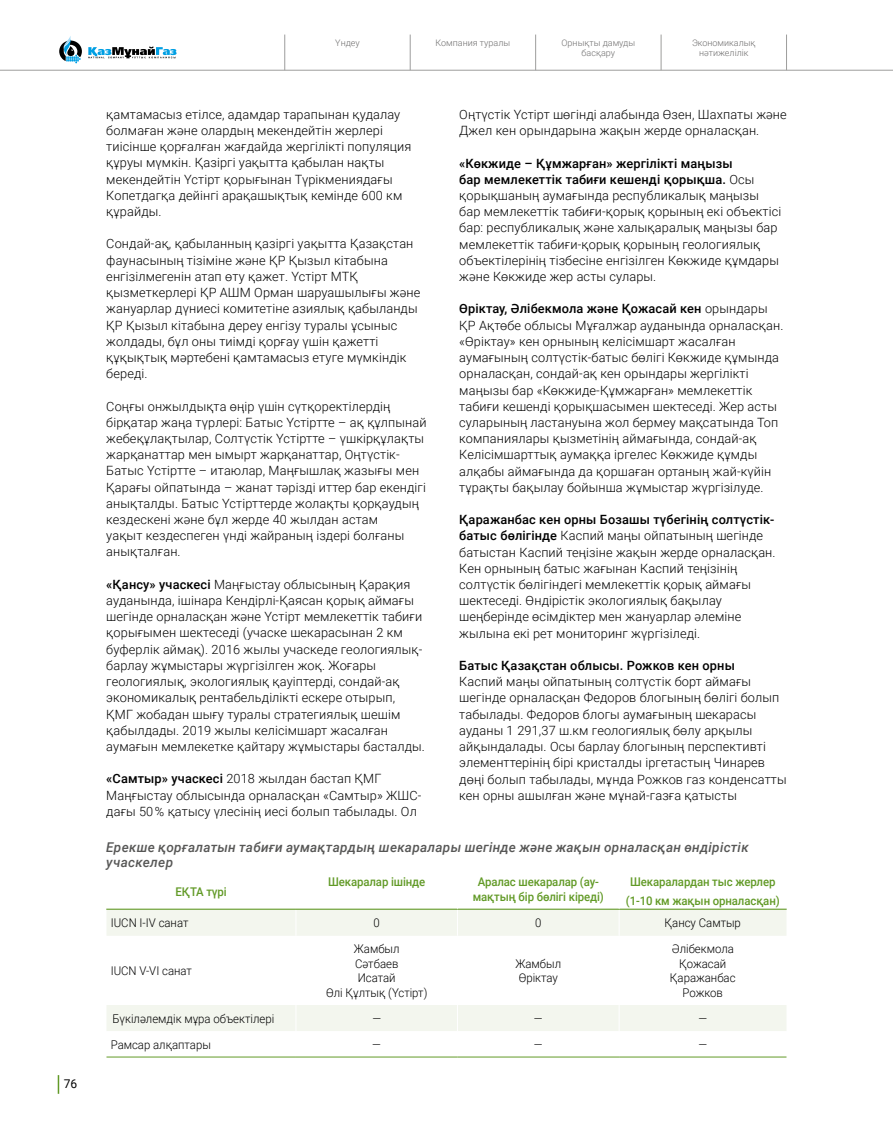
<style>
.page{position:relative;width:893px;height:1127px;background:#fff}
.page>*{position:absolute;margin:0;border:0;box-sizing:border-box;transform-origin:0 0}
.t1{font:italic 500 13.5px/15px "Roboto";letter-spacing:.02em;color:#575756}
.t2{font:300 12.75px/16.2px "Roboto";letter-spacing:.01em;color:#000}
.t3{font:500 12.75px "Roboto";letter-spacing:.01em;color:#000}
.t4{font:300 12px/14.4px "Roboto";color:#000;text-align:center;scale:.95 1}
.t5{font:500 12px/14.4px "Roboto";letter-spacing:-.01em;color:#629a27;text-align:center;scale:.95 1}
.t6{font:12px "Roboto";color:#000}
.t7{font:300 9px/10.8px "Roboto";color:#706f6f;text-align:center}
.s1{font-weight:500}
</style>
<div class="page">
<svg style="left:107px;top:910px;width:679px;height:121px"></svg>
<svg style="left:296px;top:910px;width:1px;height:26px"></svg>
<svg style="left:457px;top:910px;width:1px;height:26px"></svg>
<svg style="left:619px;top:910px;width:1px;height:26px"></svg>
<hr style="left:296px;top:936px;width:1px;height:69px;background:#fff">
<hr style="left:457px;top:936px;width:1px;height:69px;background:#fff">
<hr style="left:619px;top:936px;width:1px;height:69px;background:#fff">
<svg style="left:296px;top:1005px;width:1px;height:26px"></svg>
<svg style="left:457px;top:1005px;width:1px;height:26px"></svg>
<svg style="left:619px;top:1005px;width:1px;height:26px"></svg>
<hr style="left:106px;top:908px;width:190px;height:2px;background:#629a27">
<hr style="left:296px;top:908px;width:162px;height:2px;background:#629a27">
<hr style="left:458px;top:908px;width:161px;height:2px;background:#629a27">
<hr style="left:619px;top:908px;width:168px;height:2px;background:#629a27">
<hr style="left:106px;top:1056px;width:190px;height:1px;background:#629a27">
<hr style="left:296px;top:1056px;width:162px;height:1px;background:#629a27">
<hr style="left:458px;top:1056px;width:161px;height:1px;background:#629a27">
<hr style="left:619px;top:1056px;width:167px;height:1px;background:#629a27">
<svg style="left:59px;top:36px;width:23px;height:27px"></svg>
<svg style="left:88px;top:47px;width:89px;height:12px"></svg>
<svg style="left:58px;top:1075px;width:1px;height:19px"></svg>
<hr style="left:284px;top:35px;width:1px;height:35px;background:#9d9d9c">
<hr style="left:410px;top:35px;width:1px;height:35px;background:#9d9d9c">
<hr style="left:535px;top:35px;width:1px;height:35px;background:#9d9d9c">
<hr style="left:661px;top:35px;width:1px;height:35px;background:#9d9d9c">
<hr style="left:786px;top:35px;width:1px;height:35px;background:#9d9d9c">
<hr style="left:0;top:70px;width:893px;height:1px;background:#9d9d9c">
<p class="t6" style="left:64px;top:1075px;width:15px">76</p>
<p class="t7" style="left:335px;top:37px;width:26px">Үндеу</p>
<p class="t7" style="left:436px;top:37px;width:76px">Компания туралы</p>
<p class="t7" style="left:561px;top:37px;width:75px">Орнықты дамуды басқару</p>
<p class="t7" style="left:692px;top:37px;width:65px">Экономикалық нәтижелілік</p>
<p class="t2" style="left:459px;top:106px;width:329px">Оңтүстік Үстірт шөгінді алабында Өзен, Шахпаты және<br>Джел кен орындарына жақын жерде орналасқан.</p>
<p class="t2" style="left:459px;top:154px;width:324px"><span class="s1">«Көкжиде – Құмжарған» жергілікті маңызы<br>бар мемлекеттік табиғи кешенді қорықша.</span> Осы қорықшаның аумағында республикалық маңызы бар мемлекеттік табиғи-қорық қорының екі объектісі бар: республикалық және халықаралық маңызы бар мемлекеттік табиғи-қорық қорының геологиялық объектілерінің тізбесіне енгізілген Көкжиде құмдары және Көкжиде жер асты сулары.</p>
<p class="t2" style="left:459px;top:300px;width:326px"><span class="s1">Өріктау, Әлібекмола және Қожасай кен</span> орындары ҚР Ақтөбе облысы Мұғалжар ауданында орналасқан. «Өріктау» кен орнының келісімшарт жасалған аумағының солтүстік-батыс бөлігі Көкжиде құмында орналасқан, сондай-ақ кен орындары жергілікті маңызы бар «Көкжиде-Құмжарған» мемлекеттік табиғи кешенді қорықшасымен шектеседі. Жер асты суларының ластануына жол бермеу мақсатында Топ компаниялары қызметінің аймағында, сондай-ақ Келісімшарттық аумаққа іргелес Көкжиде құмды алқабы аймағында да қоршаған ортаның жай-күйін тұрақты бақылау бойынша жұмыстар жүргізілуде.</p>
<p class="t2" style="left:459px;top:511px;width:318px"><span class="s1">Қаражанбас кен орны Бозашы түбегінің солтүстік&shy;батыс бөлігінде</span> Каспий маңы ойпатының шегінде батыстан Каспий теңізіне жақын жерде орналасқан.<br>Кен орнының батыс жағынан Каспий теңізінің солтүстік бөлігіндегі мемлекеттік қорық аймағы шектеседі. Өндірістік экологиялық бақылау шеңберінде өсімдіктер мен жануарлар әлеміне жылына екі рет мониторинг жүргізіледі.</p>
<p class="t3" style="left:459px;top:656px;width:277px">Батыс Қазақстан облысы. Рожков кен орны</p>
<p class="t2" style="left:459px;top:673px;width:329px">Каспий маңы ойпатының солтүстік борт аймағы шегінде орналасқан Федоров блогының бөлігі болып табылады. Федоров блогы аумағының шекарасы ауданы 1 291,37 ш.км геологиялық бөлу арқылы айқындалады. Осы барлау блогының перспективті элементтерінің бірі кристалды іргетастың Чинарев дөңі болып табылады, мұнда Рожков газ конденсатты кен орны ашылған және мұнай-газға қатысты</p>
<p class="t1" style="left:106px;top:839px;width:644px">Ерекше қорғалатын табиғи аумақтардың шекаралары шегінде және жақын орналасқан өндірістік учаскелер</p>
<p class="t5" style="left:176px;top:884px;width:55px">ЕҚТА түрі</p>
<p class="t2" style="left:106px;top:106px;width:307px">қамтамасыз етілсе, адамдар тарапынан қудалау болмаған және олардың мекендейтін жерлері тиісінше қорғалған жағдайда жергілікті популяция құруы мүмкін. Қазіргі уақытта қабылан нақты мекендейтін Үстірт қорығынан Түрікмениядағы Копетдагқа дейінгі арақашықтық кемінде 600 км құрайды.</p>
<p class="t2" style="left:106px;top:235px;width:315px">Сондай-ақ, қабыланның қазіргі уақытта Қазақстан фаунасының тізіміне және ҚР Қызыл кітабына енгізілмегенін атап өту қажет. Үстірт МТҚ қызметкерлері ҚР АШМ Орман шаруашылығы және жануарлар дүниесі комитетіне азиялық қабыланды ҚР Қызыл кітабына дереу енгізу туралы ұсыныс жолдады, бұл оны тиімді қорғау үшін қажетті құқықтық мәртебені қамтамасыз етуге мүмкіндік береді.</p>
<p class="t2" style="left:106px;top:397px;width:322px">Соңғы онжылдықта өңір үшін сүтқоректілердің бірқатар жаңа түрлері: Батыс Үстіртте – ақ құлпынай жебеқұлақтылар, Солтүстік Үстіртте – үшкірқұлақты жарқанаттар мен ымырт жарқанаттар, Оңтүстік-Батыс Үстіртте – итаюлар, Маңғышлақ жазығы мен Қарағы ойпатында – жанат тәрізді иттер бар екендігі анықталды. Батыс Үстірттерде жолақты қорқаудың кездескені және бұл жерде 40 жылдан астам<br>уақыт кездеспеген үнді жайраның іздері болғаны анықталған.</p>
<p class="t2" style="left:106px;top:576px;width:320px"><span class="s1">«Қансу» учаскесі</span> Маңғыстау облысының Қарақия ауданында, ішінара Кендірлі-Қаясан қорық аймағы шегінде орналасқан және Үстірт мемлекеттік табиғи қорығымен шектеседі (учаске шекарасынан 2 км буферлік аймақ). 2016 жылы учаскеде геологиялық&shy;барлау жұмыстары жүргізілген жоқ. Жоғары геологиялық, экологиялық қауіптерді, сондай-ақ экономикалық рентабельділікті ескере отырып, ҚМГ жобадан шығу туралы стратегиялық шешім қабылдады. 2019 жылы келісімшарт жасалған аумағын мемлекетке қайтару жұмыстары басталды.</p>
<p class="t2" style="left:106px;top:770px;width:317px"><span class="s1">«Самтыр» учаскесі</span> 2018 жылдан бастап ҚМГ<br>Маңғыстау облысында орналасқан «Самтыр» ЖШС&shy;дағы 50 % қатысу үлесінің иесі болып табылады. Ол</p>
<p class="t5" style="left:328px;top:874px;width:104px">Шекаралар ішінде</p>
<p class="t5" style="left:473px;top:874px;width:139px">Аралас шекаралар (ау&shy;мақтың бір бөлігі кіреді)</p>
<p class="t5" style="left:626px;top:872px;width:164px;line-height:18.6px">Шекаралардан тыс жерлер (1-10 км жақын орналасқан)</p>
<p class="t4" style="left:111px;top:915px;width:83px">IUCN I-IV санат</p>
<p class="t4" style="left:374px;top:915px;width:8px">0</p>
<p class="t4" style="left:535px;top:915px;width:8px">0</p>
<p class="t4" style="left:665px;top:915px;width:82px">Қансу Самтыр</p>
<p class="t4" style="left:111px;top:963px;width:87px">IUCN V-VI санат</p>
<p class="t4" style="left:670px;top:941px;width:71px">Әлібекмола<br>Қожасай<br>Қаражанбас<br>Рожков</p>
<p class="t4" style="left:326px;top:941px;width:108px">Жамбыл<br>Сәтбаев<br>Исатай<br>Өлі Құлтық (Үстірт)</p>
<p class="t4" style="left:515px;top:956px;width:50px;text-align:left">Жамбыл<br>Өріктау</p>
<p class="t4" style="left:112px;top:1010px;width:172px">Бүкіләлемдік мұра объектілері</p>
<p class="t4" style="left:372px;top:1010px;width:11px">—</p>
<p class="t4" style="left:534px;top:1010px;width:11px">—</p>
<p class="t4" style="left:698px;top:1010px;width:11px">—</p>
<p class="t4" style="left:111px;top:1036px;width:107px">Рамсар алқаптары</p>
<p class="t4" style="left:372px;top:1036px;width:11px">—</p>
<p class="t4" style="left:534px;top:1036px;width:11px">—</p>
<p class="t4" style="left:698px;top:1036px;width:11px">—</p>
</div>
